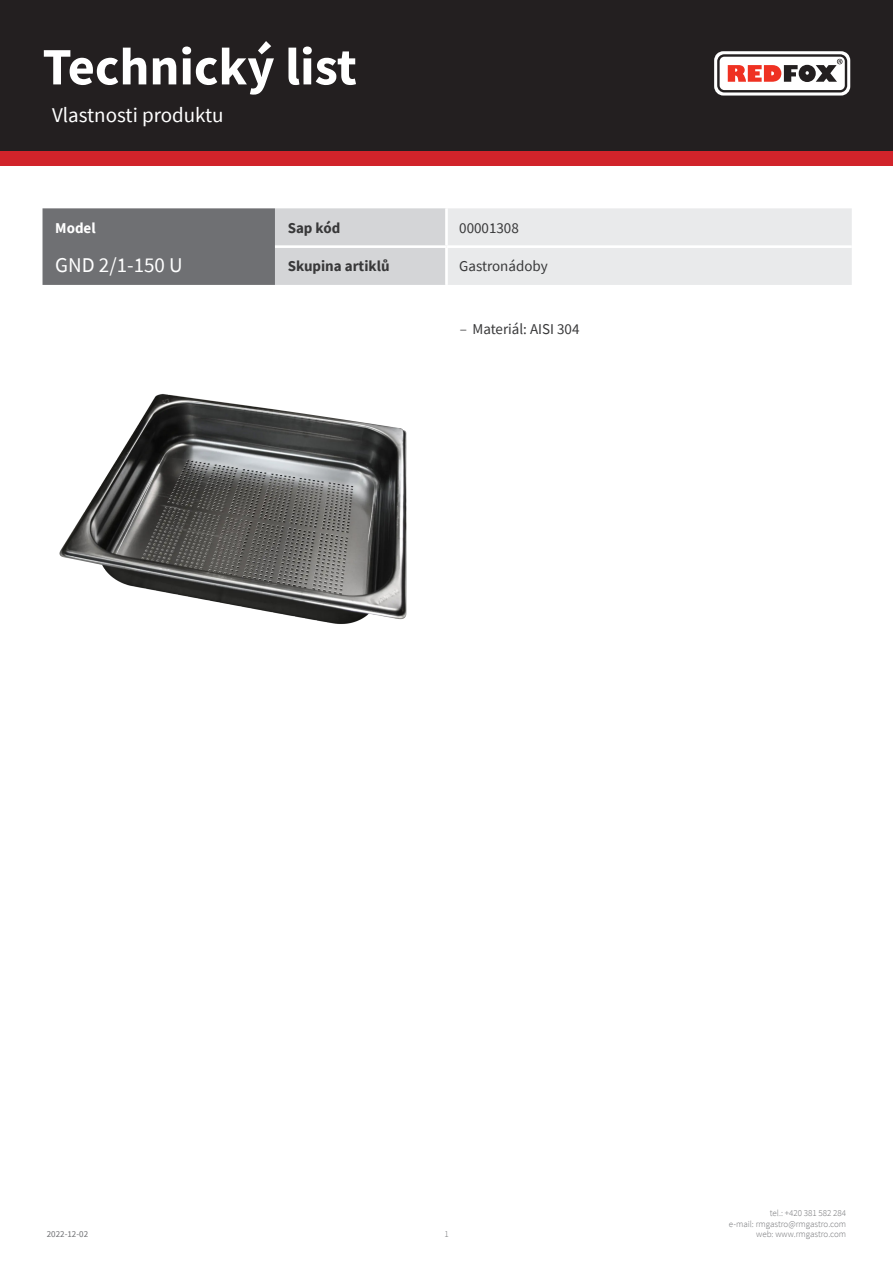
<style>
.page{position:relative;width:893px;height:1263px;background:#fff}
.page>*{position:absolute;margin:0;border:0;box-sizing:border-box;transform-origin:0 0}
.t1{font:700 52.5px "Source Sans Pro";color:#fff}
.kapitola{font:21px "Source Sans Pro";color:#fff}
.tabulka_-_headline{font:21px "Source Sans Pro";color:#fff}
.tabulka_-_text{font:15px "Source Sans Pro";color:#383839}
.tabulka_-_text-2{font:700 15px "Source Sans Pro";color:#383839}
.tabulka_-_text-3{font:700 15px "Source Sans Pro";color:#fff}
.t2{font:300 9px/10.8px "Source Sans Pro";color:#6f7073;text-align:right}
.t3{font:9px "Source Sans Pro";color:#6f7073}
.s1{font-weight:300}
</style>
<div class="page">
<div style="left:0;top:0;width:893px;height:166px;background:#d1232a"></div>
<div style="left:0;top:0;width:893px;height:151px;background:#231f20"></div>
<svg style="left:714px;top:51px;width:136px;height:45px"></svg>
<img style="left:59px;top:394px;width:348px;height:230px">
<svg style="left:43px;top:208px;width:809px;height:77px;background:#c0c1c3"></svg>
<hr style="left:445px;top:208px;width:3px;height:37px;background:#fff">
<hr style="left:275px;top:245px;width:171px;height:3px;background:#fff">
<hr style="left:446px;top:245px;width:406px;height:3px;background:#fff">
<hr style="left:445px;top:248px;width:3px;height:37px;background:#fff">
<h1 class="t1" style="left:43px;top:31px;width:316px">Technický list</h1>
<p class="kapitola" style="left:52px;top:101px;width:173px">Vlastnosti produktu</p>
<p class="tabulka_-_text-3" style="left:55px;top:218px;width:42px">Model</p>
<p class="tabulka_-_text-2" style="left:288px;top:218px;width:54px">Sap kód</p>
<p class="tabulka_-_text" style="left:459px;top:219px;width:61px">00001308</p>
<p class="tabulka_-_headline" style="left:55px;top:251px;width:129px">GND 2/1-150 U</p>
<p class="tabulka_-_text-2" style="left:288px;top:256px;width:103px">Skupina artiklů</p>
<p class="tabulka_-_text" style="left:459px;top:257px;width:90px">Gastronádoby</p>
<p class="tabulka_-_text" style="left:460px;top:320px;width:121px"><span class="s1">–</span> Materiál: AISI 304</p>
<p class="t3" style="left:47px;top:1229px;width:43px">2022-12-02</p>
<p class="t2" style="left:444px;top:1229px;width:6px">1</p>
<p class="t2" style="left:729px;top:1207px;width:119px">tel.: +420 381 582 284<br>e-mail: rmgastro@rmgastro.com web: www.rmgastro.com</p>
</div>
